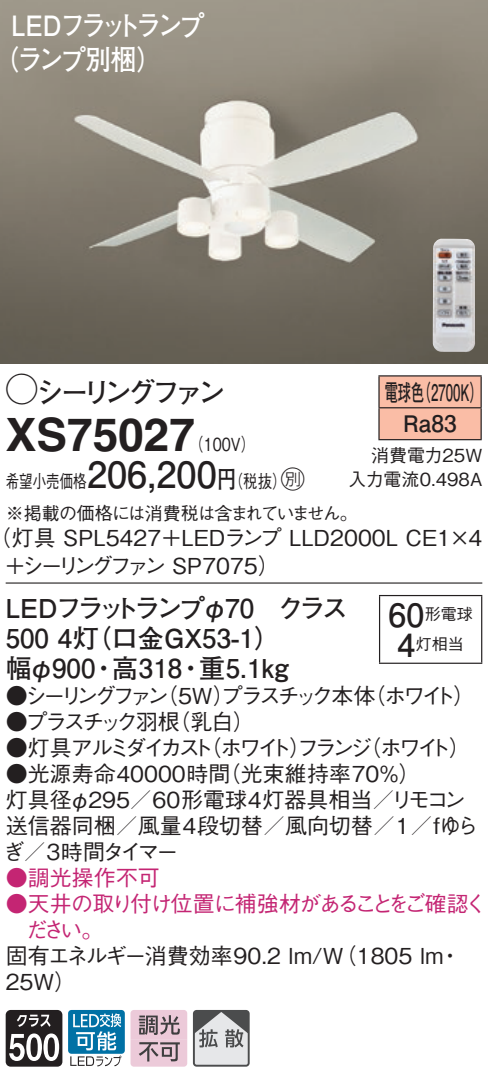
<style>
.page{position:relative;width:488px;height:1080px;background:#fff}
.page>*{position:absolute;margin:0;border:0;box-sizing:border-box;transform-origin:0 0}
.t1{font:700 46px "Helvetica LT Std";color:#231f20}
.t2{font:700 36px "Futo Go B101 Pro";color:#231f20}
.t3{font:700 32px "Futo Go B101 Pro";color:#231f20}
.t4{font:700 28px/34px "Futo Go B101 Pro";letter-spacing:-.12em;color:#fff;scale:.9 1}
.t5{font:700 28px "Futo Go B101 Pro";letter-spacing:-.165em;color:#231f20}
.t6{font:700 26px "Futo Go B101 Pro";color:#231f20}
.t7{font:700 26px "Futo Go B101 Pro";letter-spacing:-.135em;color:#231f20}
.t8{font:24px "Ford Classification 1";color:#231f20}
.t9{font:700 22.8px/32px "Futo Go B101 Pro";color:#231f20;scale:.58 1}
.t10{font:500 22px/26px "Gothic BBB Pro";color:#231f20}
.t11{font:500 22px/26px "Gothic BBB Pro";letter-spacing:-.085em;color:#c42573}
.t12{font:500 22px/26px "Gothic BBB Pro";letter-spacing:-.19em;color:#231f20}
.t13{font:500 22px "Gothic BBB Pro";letter-spacing:-.135em;color:#231f20}
.t14{font:500 22px "Gothic BBB Pro";letter-spacing:-.165em;color:#231f20}
.t15{font:500 22px "Gothic BBB Pro";letter-spacing:-.16em;color:#231f20}
.t16{font:500 22px "Gothic BBB Pro";letter-spacing:-.18em;color:#231f20}
.t17{font:500 22px "Gothic BBB Pro";letter-spacing:-.055em;color:#c42573}
.t18{font:500 18px/31.6px "Gothic BBB Pro";letter-spacing:-.04em;color:#231f20;scale:.75 1}
.t19{font:500 18px/24px "Gothic BBB Pro";color:#231f20;text-align:right}
.t20{font:500 18px "Gothic BBB Pro";color:#231f20;scale:.8 1}
.t21{font:500 16px "Gothic BBB Pro";color:#231f20}
.s1{font-family:"Ford Classification 1";font-weight:400;font-size:32px}
.s2{font-family:"Gothic BBB Pro";font-weight:500;font-size:18px}
.s3{font-family:"Futo Go B101 Pro";font-weight:700;font-size:24px}
</style>
<div class="page">
<img style="left:0;top:0;width:488px;height:363px">
<svg style="left:6px;top:1010px;width:56px;height:56px"></svg>
<div style="left:68px;top:1010px;width:57px;height:43px;background:#0071a5;border-radius:3px"></div>
<svg style="left:70px;top:1013px;width:51px;height:53px"></svg>
<svg style="left:130px;top:1010px;width:57px;height:56px;background:#c9aeba"></svg>
<svg style="left:196px;top:1013px;width:50px;height:50px;background:#b5b6b7"></svg>
<div style="left:193px;top:1010px;width:56px;height:56px;border:2px solid #4b4c4d;border-radius:3px"></div>
<hr style="left:6px;top:582px;width:476px;height:2px;background:#231f20">
<div style="left:379px;top:376px;width:101px;height:63px;background:#fabda6"></div>
<hr style="left:378px;top:375px;width:103px;height:1px;background:#231f20">
<hr style="left:378px;top:376px;width:1px;height:31px;background:#231f20">
<hr style="left:480px;top:376px;width:1px;height:31px;background:#231f20">
<hr style="left:378px;top:407px;width:103px;height:1px;background:#231f20">
<hr style="left:378px;top:408px;width:1px;height:31px;background:#231f20">
<hr style="left:480px;top:408px;width:1px;height:31px;background:#231f20">
<hr style="left:378px;top:439px;width:103px;height:1px;background:#231f20">
<hr style="left:379px;top:596px;width:1px;height:66px;background:#231f20">
<hr style="left:379px;top:595px;width:103px;height:1px;background:#231f20">
<hr style="left:481px;top:596px;width:1px;height:66px;background:#231f20">
<hr style="left:379px;top:662px;width:103px;height:2px;background:#231f20">
<img style="left:432px;top:239px;width:43px;height:113px">
<p class="t4" style="left:-7px;top:5px;width:237px;text-indent:18px">LEDフラットランプ（ランプ別梱(</p>
<p class="t5" style="left:6px;top:369px;width:222px"><span class="s1">A</span>シーリングファン</p>
<p class="t20" style="left:189px;top:430px;width:84px">（100 (V</p>
<p class="t9" style="left:417px;top:373px;width:115px">（2700 (K</p>
<p class="t9" style="left:403px;top:373px;width:94px;text-indent:-19px">電球色<br>Ra83</p>
<h1 class="t1" style="left:6px;top:407px;width:191px">XS75027</h1>
<p class="t19" style="left:348px;top:441px;width:135px">消費電力25W<br>入力電流0.498A</p>
<h2 class="t2" style="left:87px;top:446px;width:131px">206,200</h2>
<p class="t8" style="left:272px;top:467px;width:34px">C<span class="s2">）</span></p>
<p class="t20" style="left:217px;top:467px;width:70px">（<span class="s3">円</span>税抜</p>
<p class="t18" style="left:6px;top:464px;width:471px">希望小売価格<br>※掲載の価格には消費税は含まれていません。</p>
<p class="t10" style="left:22px;top:521px;width:462px;line-height:28px;text-indent:-32px">（灯具 SPL5427＋LEDランプ LLD2000L CE ×1 4シーリングファン SP7075(</p>
<p class="t10" style="left:4px;top:550px;width:23px">＋</p>
<p class="t7" style="left:6px;top:587px;width:250px">LEDフラットランプφ70</p>
<p class="t6" style="left:6px;top:617px;width:276px">500 （灯4 口金GX53-1(</p>
<p class="t6" style="left:199px;top:647px;width:91px">重5.1kg</p>
<p class="t6" style="left:278px;top:587px;width:71px">クラス</p>
<p class="t6" style="left:6px;top:647px;width:91px">幅φ900</p>
<p class="t6" style="left:112px;top:647px;width:72px">高318</p>
<p class="t6" style="left:91px;top:647px;width:27px">・</p>
<p class="t6" style="left:178px;top:647px;width:27px">・</p>
<h3 class="t3" style="left:388px;top:589px;width:37px">60</h3>
<p class="t21" style="left:415px;top:631px;width:49px">灯相当</p>
<p class="t21" style="left:424px;top:601px;width:49px">形電球</p>
<h3 class="t3" style="left:397px;top:619px;width:19px">4</h3>
<p class="t13" style="left:156px;top:678px;width:221px">（5W プラスチック本体</p>
<p class="t10" style="left:213px;top:680px;width:23px">）</p>
<p class="t10" style="left:364px;top:680px;width:113px">（ホワイト(</p>
<p class="t12" style="left:168px;top:680px;width:88px;text-indent:-163px">●シーリングファン<br>（乳白(</p>
<p class="t15" style="left:6px;top:704px;width:176px">●プラスチック羽根</p>
<p class="t16" style="left:200px;top:730px;width:174px">（ホワイトフランジ</p>
<p class="t10" style="left:289px;top:732px;width:23px">）</p>
<p class="t10" style="left:359px;top:732px;width:113px">（ホワイト(</p>
<p class="t14" style="left:6px;top:730px;width:209px">●灯具アルミダイカスト</p>
<p class="t10" style="left:219px;top:758px;width:203px">（光束維持率70％(</p>
<p class="t10" style="left:6px;top:758px;width:226px">●光源寿命40000時間</p>
<p class="t10" style="left:3px;top:784px;width:477px">灯具径φ295／60形電球4灯器具相当／<br>送信器同梱／風量4段切替／風向切替／1／fゆらぎ／3時間タイマー</p>
<p class="t17" style="left:6px;top:860px;width:156px">●調光操作不可</p>
<p class="t11" style="left:26px;top:888px;width:462px;text-indent:-20px">●天井の取り付け位置に補強材があることをご確認ください。</p>
<p class="t10" style="left:439px;top:940px;width:23px">・</p>
<p class="t10" style="left:391px;top:784px;width:76px">リモコン</p>
<p class="t10" style="left:6px;top:940px;width:439px">固有エネルギー消費効率90.2 lm （W/ 1805 lm<br>25W(</p>
</div>
